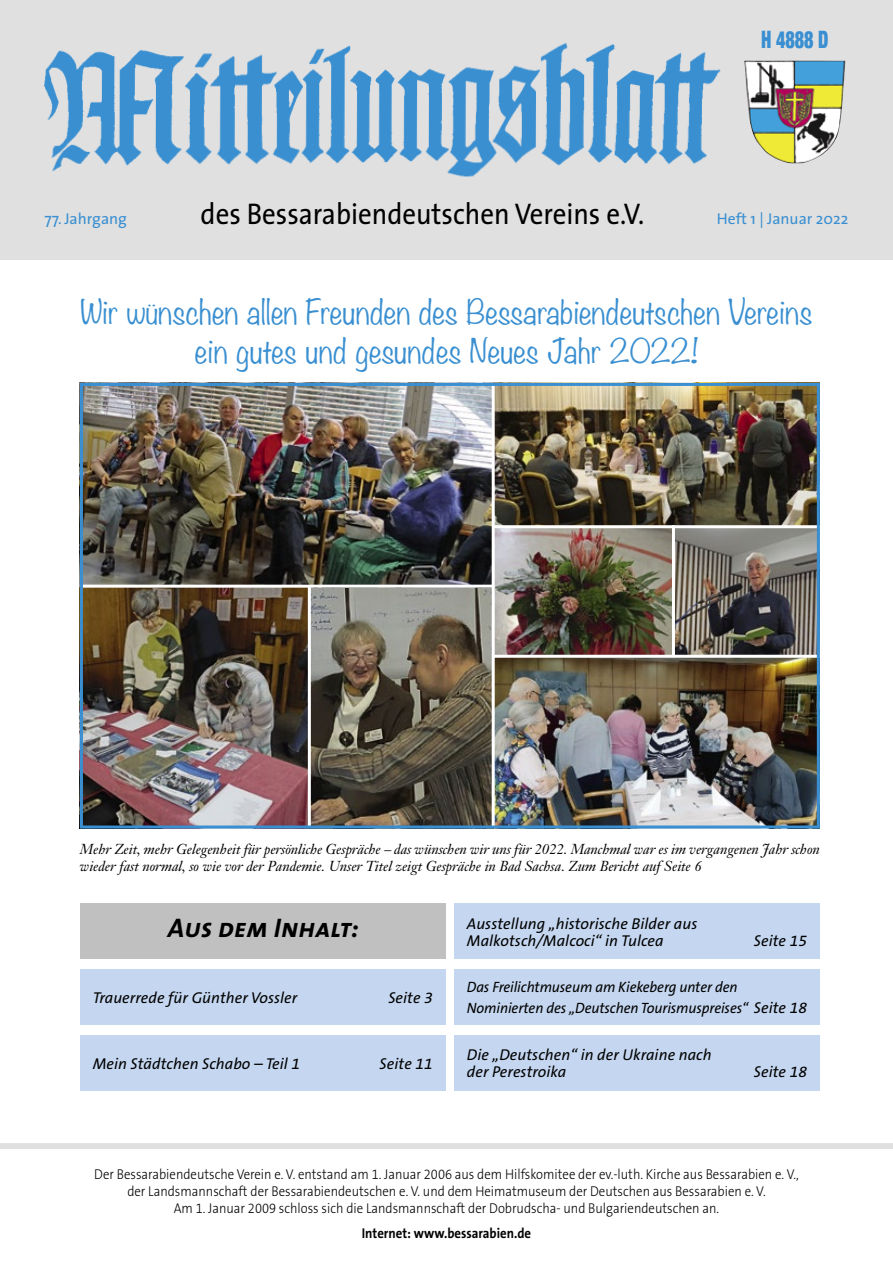
<style>
.page{position:relative;width:893px;height:1263px;background:#fff}
.page>*{position:absolute;margin:0;border:0;box-sizing:border-box;transform-origin:0 0}
.t1{font:300 30.3px/39px "Noteworthy";color:#398fd1;text-align:center}
.t2{font:30px "The Sans";color:#000;scale:.9 1}
.t3{font:italic 27px "The Sans Bold Caps";color:#000}
.t4{font:900 condensed 24px "Helvetica Neue";color:#398fd1;scale:.75 1}
.t5{font:italic 15.75px/17.2px "The Sans B5 Plain";letter-spacing:.005em;color:#000}
.t6{font:15.75px "The Sans";color:#398fd1}
.t7{font:italic 15px/20.2px "The Sans B5 Plain";letter-spacing:-.01em;color:#000;scale:.96 1}
.t8{font:300 14.25px/17.1px "The Sans B3";color:#000;text-align:center;scale:.9 1}
.t9{font:italic 14.25px/16.5px "Janson Text";letter-spacing:-.005em;color:#000}
.t10{font:700 14.25px "The Sans B7";color:#000;scale:.9 1}
.s1{font-size:15.75px}
</style>
<div class="page">
<div style="left:0;top:0;width:893px;height:260px;background:#e0e0e0"></div>
<img style="left:44px;top:42px;width:677px;height:135px">
<img style="left:744px;top:60px;width:101px;height:103px">
<div style="left:0;top:1143px;width:893px;height:6px;background:#e0e0e0"></div>
<div style="left:80px;top:904px;width:366px;height:55px;background:#c0c0c0"></div>
<div style="left:454px;top:1035px;width:366px;height:55px;background:#c5d7f0"></div>
<div style="left:454px;top:904px;width:366px;height:55px;background:#c5d7f0"></div>
<div style="left:80px;top:969px;width:366px;height:56px;background:#c5d7f0"></div>
<div style="left:80px;top:1035px;width:366px;height:55px;background:#c5d7f0"></div>
<div style="left:454px;top:969px;width:366px;height:56px;background:#c5d7f0"></div>
<img style="left:83px;top:386px;width:734px;height:439px">
<hr style="left:80px;top:585px;width:413px;height:3px;background:#fff">
<hr style="left:493px;top:525px;width:327px;height:3px;background:#fff">
<hr style="left:493px;top:655px;width:327px;height:3px;background:#fff">
<hr style="left:492px;top:383px;width:3px;height:445px;background:#fff">
<hr style="left:308px;top:586px;width:3px;height:242px;background:#fff">
<hr style="left:672px;top:525px;width:3px;height:131px;background:#fff">
<hr style="left:80px;top:383px;width:740px;height:3px;background:#398fd1">
<hr style="left:80px;top:825px;width:740px;height:3px;background:#398fd1">
<hr style="left:817px;top:383px;width:3px;height:445px;background:#398fd1">
<hr style="left:80px;top:383px;width:3px;height:445px;background:#398fd1">
<h3 class="t4" style="left:761px;top:19px;width:91px">H 4888 D</h3>
<p class="t6" style="left:45px;top:205px;width:84px">77. Jahrgang</p>
<h2 class="t2" style="left:201px;top:189px;width:495px">des Bessarabiendeutschen Vereins e.V.</h2>
<p class="t6" style="left:717px;top:205px;width:133px">Heft 1 | Januar 2022</p>
<h1 class="t1" style="left:80px;top:292px;width:734px">Wir wünschen allen Freunden des Bessarabiendeutschen Vereins ein gutes und gesundes Neues Jahr 2022!</h1>
<p class="t9" style="left:80px;top:841px;width:741px">Mehr Zeit, mehr Gelegenheit für persönliche Gespräche – das wünschen wir uns für 2022. Manchmal war es im vergangenen Jahr schon wieder fast normal, so wie vor der Pandemie. Unser Titel zeigt Gespräche in Bad Sachsa. Zum Bericht auf Seite 6</p>
<h3 class="t3" style="left:168px;top:905px;width:192px">Aus dem Inhalt:</h3>
<p class="t5" style="left:93px;top:989px;width:206px">Trauerrede für Günther Vossler</p>
<p class="t5" style="left:388px;top:989px;width:46px">Seite 3</p>
<p class="t5" style="left:93px;top:1055px;width:209px">Mein Städtchen Schabo – Teil 1</p>
<p class="t5" style="left:380px;top:1055px;width:55px">Seite 11</p>
<p class="t5" style="left:467px;top:915px;width:232px">Ausstellung „historische Bilder aus<br>Malkotsch/Malcoci“ in Tulcea</p>
<p class="t5" style="left:754px;top:932px;width:55px">Seite 15</p>
<p class="t7" style="left:467px;top:978px;width:356px">Das Freilichtmuseum am Kiekeberg unter den<br>Nominierten des „Deutschen Tourismuspreises“ <span class="s1">Seite 18</span></p>
<p class="t5" style="left:467px;top:1047px;width:246px">Die „Deutschen“ in der Ukraine nach der Perestroika</p>
<p class="t5" style="left:754px;top:1064px;width:55px">Seite 18</p>
<p class="t8" style="left:94px;top:1166px;width:784px">Der Bessarabiendeutsche Verein e. V. entstand am 1. Januar 2006 aus dem Hilfskomitee der ev.-luth. Kirche aus Bessarabien e. V., der Landsmannschaft der Bessarabiendeutschen e. V. und dem Heimatmuseum der Deutschen aus Bessarabien e. V.<br>Am 1. Januar 2009 schloss sich die Landsmannschaft der Dobrudscha- und Bulgariendeutschen an.</p>
<p class="t10" style="left:362px;top:1225px;width:190px">Internet: www.bessarabien.de</p>
</div>
